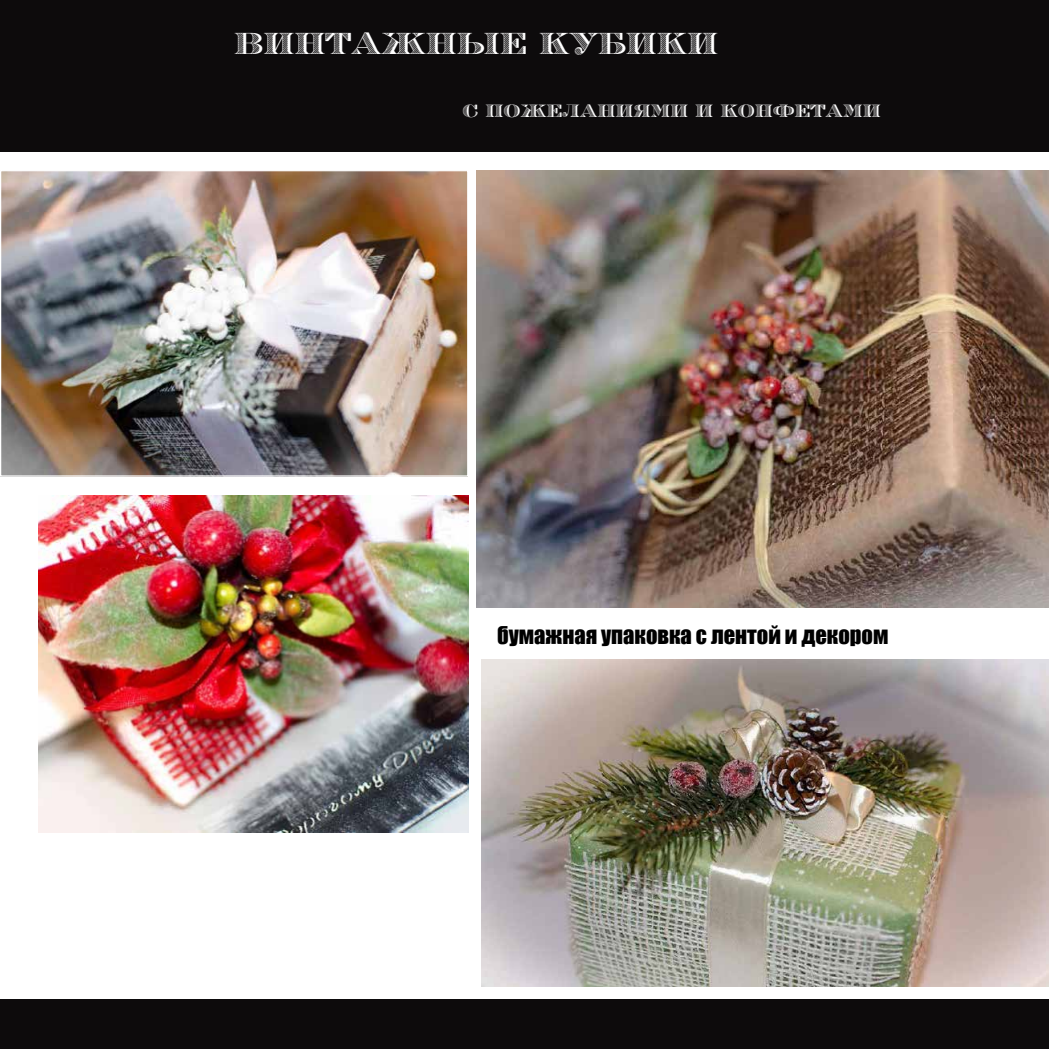
<style>
.page{position:relative;width:1049px;height:1049px;background:#fff}
.page>*{position:absolute;margin:0;border:0;box-sizing:border-box;transform-origin:0 0}
.t1{font:30px "Engravers";color:#fff}
.t2{font:22.5px "Impact";color:#000}
.t3{font:17.5px "Engravers";color:#fff}
</style>
<div class="page">
<div style="left:0;top:0;width:1049px;height:151px;background:#0d0b0c"></div>
<div style="left:0;top:999px;width:1049px;height:50px;background:#0d0b0c"></div>
<img style="left:2px;top:172px;width:464px;height:303px">
<div style="left:0;top:170px;width:468px;height:307px;border:1px solid #fff"></div>
<img style="left:477px;top:170px;width:572px;height:438px">
<img style="left:38px;top:495px;width:430px;height:338px">
<img style="left:482px;top:659px;width:567px;height:328px">
<h1 class="t1" style="left:234px;top:23px;width:485px">винтажные кубики</h1>
<p class="t3" style="left:462px;top:99px;width:420px">с ПОЖЕЛАНИЯМИ И КОНФЕТАМИ</p>
<p class="t2" style="left:497px;top:618px;width:393px">бумажная упаковка с лентой и декором</p>
</div>
